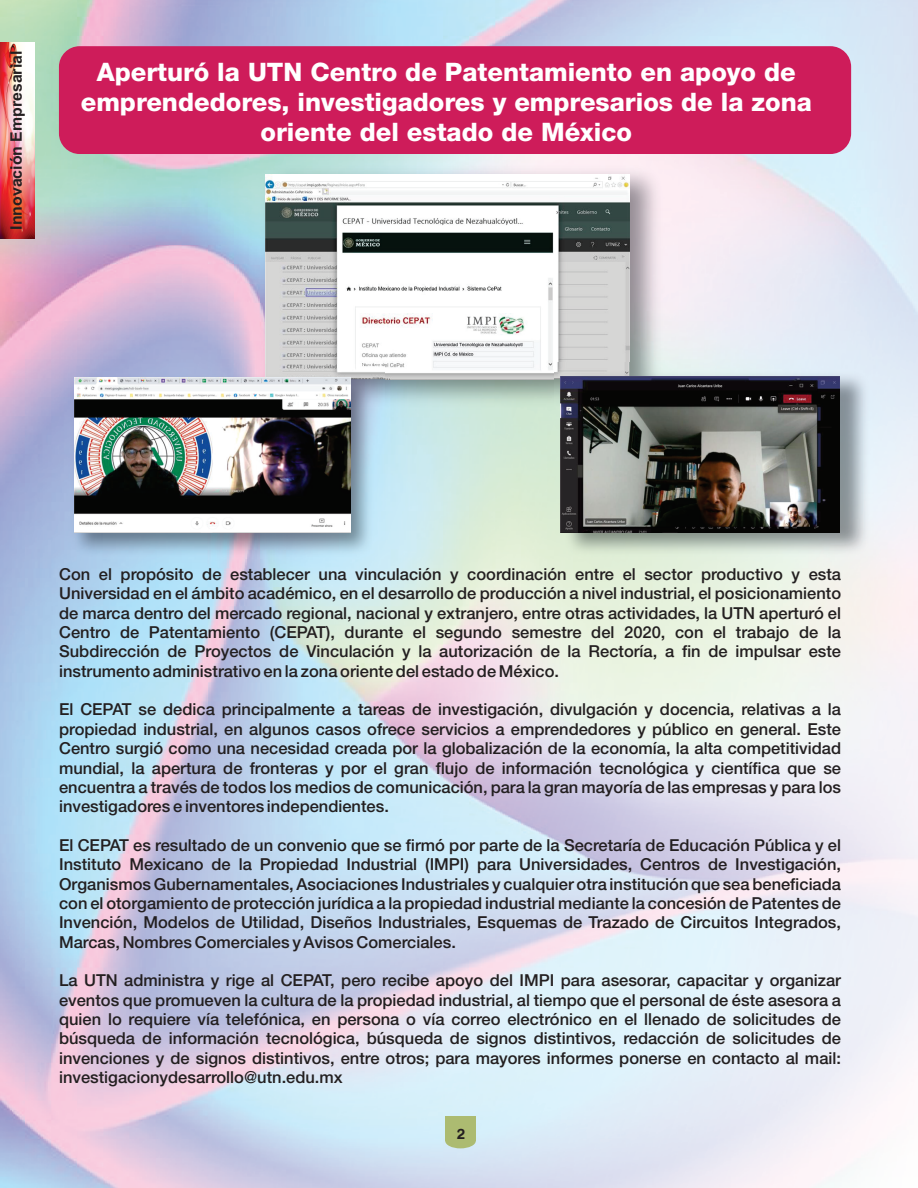
<style>
.page{position:relative;width:918px;height:1188px;background:#fff}
.page>*{position:absolute;margin:0;border:0;box-sizing:border-box;transform-origin:0 0}
.t1{font:800 25.5px/30.2px "Helvetica Neue LT Std";color:#fff;text-align:center}
.t2{font:500 16.5px/19.4px "Helvetica Neue LT Std";color:#231f20;text-align:justify}
.t3{font:700 15.9px "Arial";color:#231f20}
.t4{font:15px "Harabara";color:#231f20}
</style>
<div class="page">
<img style="left:0;top:0;width:918px;height:1188px">
<div style="left:445px;top:1116px;width:31px;height:25px;background:#acbb71"></div>
<div style="left:445px;top:1133px;width:31px;height:15px;background:#acbb71;border-radius:50%"></div>
<img style="left:249px;top:154px;width:426px;height:266px">
<img style="left:265px;top:175px;width:364px;height:205px">
<img style="left:62px;top:365px;width:322px;height:201px">
<img style="left:75px;top:377px;width:275px;height:155px">
<div style="left:59px;top:46px;width:792px;height:108px;background:#ce1c5a;border-radius:21px"></div>
<img style="left:554px;top:363px;width:326px;height:204px">
<img style="left:561px;top:376px;width:279px;height:157px">
<img style="left:1px;top:42px;width:34px;height:196px">
<p class="t3" style="left:10px;top:230px;width:180px;rotate:-90deg">Innovación Empresarial</p>
<h1 class="t1" style="left:81px;top:60px;width:733px">Aperturó la UTN Centro de Patentamiento en apoyo de emprendedores, investigadores y empresarios de la zona oriente del estado de México</h1>
<p class="t2" style="left:59px;top:567px;width:784px">Con el propósito de establecer una vinculación y coordinación entre el sector productivo y esta Universidad en el ámbito académico, en el desarrollo de producción a nivel industrial, el posicionamiento de marca dentro del mercado regional, nacional y extranjero, entre otras actividades, la UTN aperturó el Centro de Patentamiento (CEPAT), durante el segundo semestre del 2020, con el trabajo de la Subdirección de Proyectos de Vinculación y la autorización de la Rectoría, a fin de impulsar este instrumento administrativo en la zona oriente del estado de México.</p>
<p class="t2" style="left:59px;top:702px;width:784px">El CEPAT se dedica principalmente a tareas de investigación, divulgación y docencia, relativas a la propiedad industrial, en algunos casos ofrece servicios a emprendedores y público en general. Este Centro surgió como una necesidad creada por la globalización de la economía, la alta competitividad mundial, la apertura de fronteras y por el gran flujo de información tecnológica y científica que se encuentra a través de todos los medios de comunicación, para la gran mayoría de las empresas y para los investigadores e inventores independientes.</p>
<p class="t2" style="left:59px;top:838px;width:784px">El CEPAT es resultado de un convenio que se firmó por parte de la Secretaría de Educación Pública y el Instituto Mexicano de la Propiedad Industrial (IMPI) para Universidades, Centros de Investigación, Organismos Gubernamentales, Asociaciones Industriales y cualquier otra institución que sea beneficiada con el otorgamiento de protección jurídica a la propiedad industrial mediante la concesión de Patentes de Invención, Modelos de Utilidad, Diseños Industriales, Esquemas de Trazado de Circuitos Integrados, Marcas, Nombres Comerciales y Avisos Comerciales.</p>
<p class="t2" style="left:59px;top:973px;width:784px">La UTN administra y rige al CEPAT, pero recibe apoyo del IMPI para asesorar, capacitar y organizar eventos que promueven la cultura de la propiedad industrial, al tiempo que el personal de éste asesora a quien lo requiere vía telefónica, en persona o vía correo electrónico en el llenado de solicitudes de búsqueda de información tecnológica, búsqueda de signos distintivos, redacción de solicitudes de invenciones y de signos distintivos, entre otros; para mayores informes ponerse en contacto al mail: investigacionydesarrollo@utn.edu.mx</p>
<p class="t4" style="left:458px;top:1126px;width:9px">2</p>
</div>
